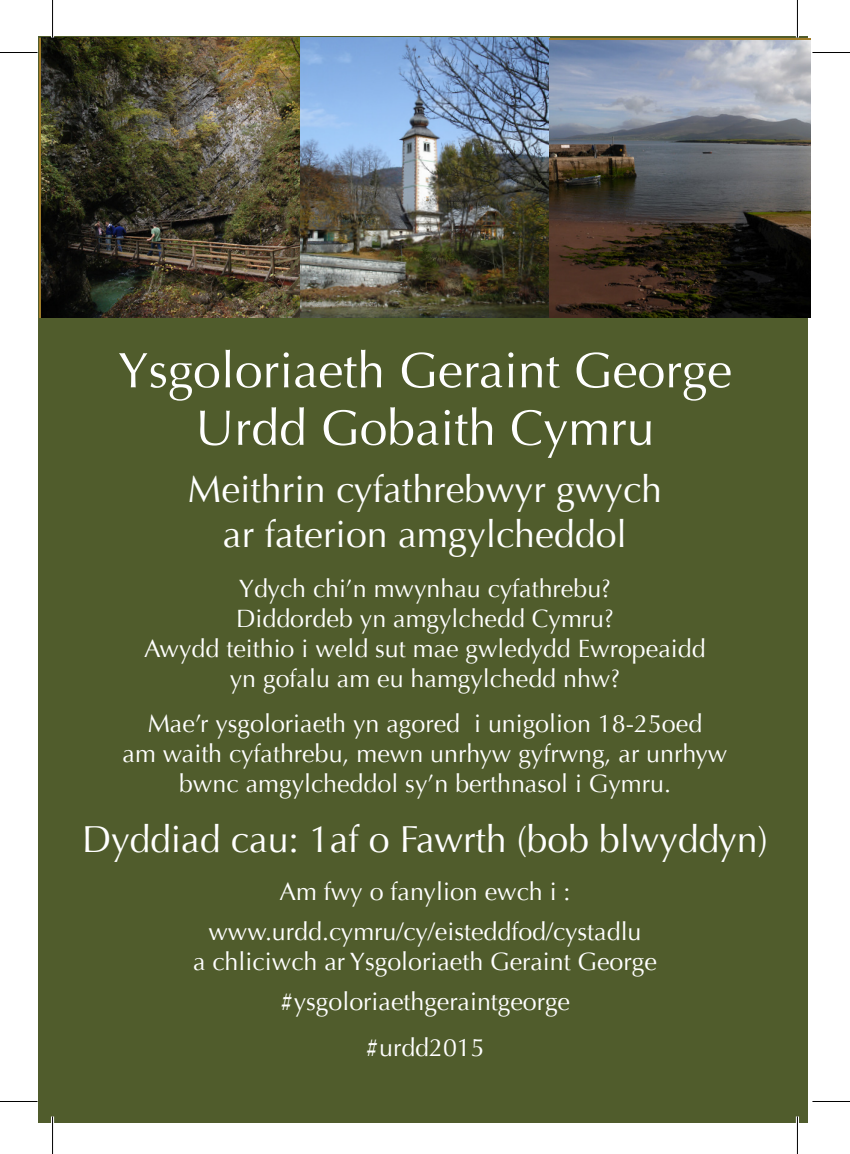
<style>
.page{position:relative;width:850px;height:1154px;background:#fff}
.page>*{position:absolute;margin:0;border:0;box-sizing:border-box;transform-origin:0 0}
.t1{font:50px "Optima";color:#fff}
.t2{font:37.5px "Optima";color:#fff}
.t3{font:25px "Optima";color:#fff}
</style>
<div class="page">
<div style="left:38px;top:37px;width:769px;height:1086px;background:#505c2c"></div>
<img style="left:41px;top:38px;width:260px;height:280px">
<img style="left:301px;top:38px;width:248px;height:280px">
<img style="left:549px;top:40px;width:260px;height:278px">
<hr style="left:51px;top:0;width:3px;height:38px;background:#fff">
<hr style="left:51px;top:1116px;width:3px;height:38px;background:#fff">
<hr style="left:795px;top:0;width:3px;height:38px;background:#fff">
<hr style="left:795px;top:1116px;width:3px;height:38px;background:#fff">
<hr style="left:0;top:52px;width:38px;height:1px;background:#000">
<hr style="left:812px;top:52px;width:37px;height:1px;background:#000">
<hr style="left:0;top:1101px;width:38px;height:1px;background:#000">
<hr style="left:812px;top:1101px;width:37px;height:1px;background:#000">
<hr style="left:52px;top:0;width:1px;height:38px;background:#000">
<hr style="left:52px;top:1116px;width:1px;height:38px;background:#000">
<hr style="left:796px;top:0;width:1px;height:38px;background:#000">
<hr style="left:796px;top:1116px;width:1px;height:38px;background:#000">
<p class="t1" style="left:118px;top:341px;width:615px">Ysgoloriaeth Geraint George</p>
<p class="t1" style="left:195px;top:399px;width:460px">Urdd Gobaith Cymru</p>
<p class="t2" style="left:188px;top:468px;width:475px">Meithrin cyfathrebwyr gwych</p>
<p class="t2" style="left:223px;top:513px;width:405px">ar faterion amgylcheddol</p>
<p class="t3" style="left:239px;top:574px;width:373px">Ydych chi’n mwynhau cyfathrebu?</p>
<p class="t3" style="left:236px;top:604px;width:379px">Diddordeb yn amgylchedd Cymru?</p>
<p class="t3" style="left:144px;top:634px;width:562px">Awydd teithio i weld sut mae gwledydd Ewropeaidd</p>
<p class="t3" style="left:230px;top:664px;width:391px">yn gofalu am eu hamgylchedd nhw?</p>
<p class="t3" style="left:148px;top:709px;width:555px">Mae’r ysgoloriaeth yn agored i unigolion 18-25oed</p>
<p class="t3" style="left:122px;top:739px;width:606px">am waith cyfathrebu, mewn unrhyw gyfrwng, ar unrhyw</p>
<p class="t3" style="left:179px;top:769px;width:493px">bwnc amgylcheddol sy’n berthnasol i Gymru.</p>
<p class="t2" style="left:82px;top:818px;width:687px">Dyddiad cau: 1af o Fawrth (bob blwyddyn)</p>
<p class="t3" style="left:279px;top:877px;width:292px">Am fwy o fanylion ewch i :</p>
<p class="t3" style="left:208px;top:917px;width:434px">www.urdd.cymru/cy/eisteddfod/cystadlu</p>
<p class="t3" style="left:193px;top:947px;width:465px">a chliciwch ar Ysgoloriaeth Geraint George</p>
<p class="t3" style="left:280px;top:987px;width:292px">#ysgoloriaethgeraintgeorge</p>
<p class="t3" style="left:365px;top:1033px;width:121px">#urdd2015</p>
</div>
